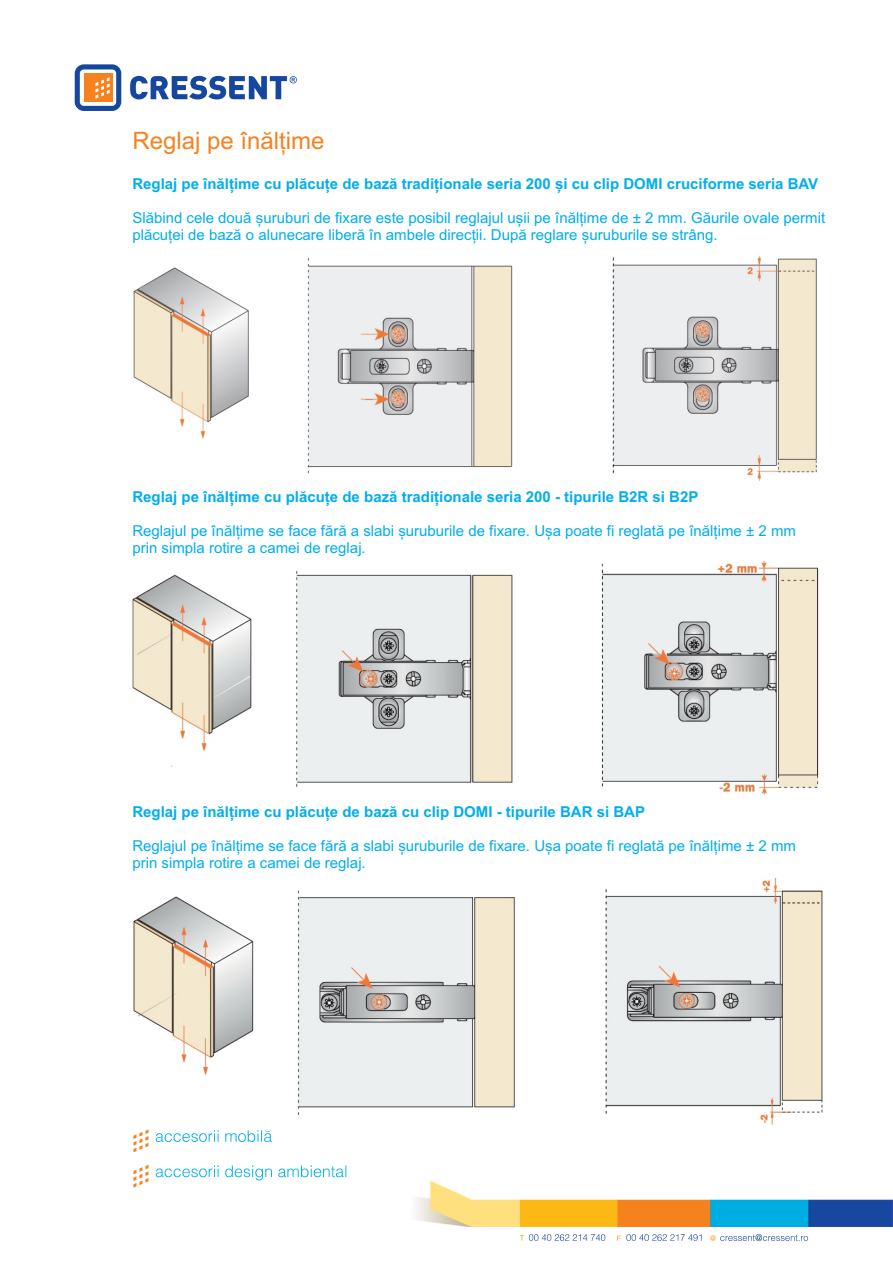
<style>
.page{position:relative;width:893px;height:1263px;background:#fff}
.page>*{position:absolute;margin:0;border:0;box-sizing:border-box;transform-origin:0 0}
.t1{font:24px "Arial";color:#f5821f}
.t2{font:15px/16.8px "Arial";color:#00aeef}
.t3{font:700 15px "Arial";color:#00aeef}
</style>
<div class="page">
<img style="left:133px;top:879px;width:690px;height:246px">
<img style="left:133px;top:255px;width:684px;height:227px">
<svg style="left:75px;top:64px;width:46px;height:47px"></svg>
<svg style="left:130px;top:76px;width:167px;height:23px"></svg>
<img style="left:415px;top:1181px;width:478px;height:45px">
<svg style="left:133px;top:1165px;width:15px;height:22px"></svg>
<svg style="left:156px;top:1165px;width:190px;height:15px"></svg>
<svg style="left:133px;top:1129px;width:15px;height:23px"></svg>
<svg style="left:156px;top:1130px;width:116px;height:12px"></svg>
<svg style="left:520px;top:1234px;width:85px;height:7px"></svg>
<svg style="left:710px;top:1234px;width:98px;height:7px"></svg>
<svg style="left:617px;top:1234px;width:84px;height:7px"></svg>
<img style="left:132px;top:561px;width:687px;height:234px">
<h1 class="t1" style="left:132px;top:131px;width:194px">Reglaj pe înălțime</h1>
<p class="t3" style="left:132px;top:178px;width:687px">Reglaj pe înălțime cu plăcuțe de bază tradiționale seria 200 și cu clip DOMI cruciforme seria BAV</p>
<p class="t2" style="left:132px;top:211px;width:694px">Slăbind cele două șuruburi de fixare este posibil reglajul ușii pe înălțime de ± 2 mm. Găurile ovale permit plăcuței de bază o alunecare liberă în ambele direcții. După reglare șuruburile se strâng.</p>
<p class="t3" style="left:132px;top:491px;width:568px">Reglaj pe înălțime cu plăcuțe de bază tradiționale seria 200 - tipurile B2R si B2P</p>
<p class="t2" style="left:132px;top:524px;width:665px">Reglajul pe înălțime se face fără a slabi șuruburile de fixare. Ușa poate fi reglată pe înălțime ± 2 mm prin simpla rotire a camei de reglaj.</p>
<p class="t3" style="left:132px;top:806px;width:514px">Reglaj pe înălțime cu plăcuțe de bază cu clip DOMI - tipurile BAR si BAP</p>
<p class="t2" style="left:132px;top:839px;width:665px">Reglajul pe înălțime se face fără a slabi șuruburile de fixare. Ușa poate fi reglată pe înălțime ± 2 mm prin simpla rotire a camei de reglaj.</p>
</div>
